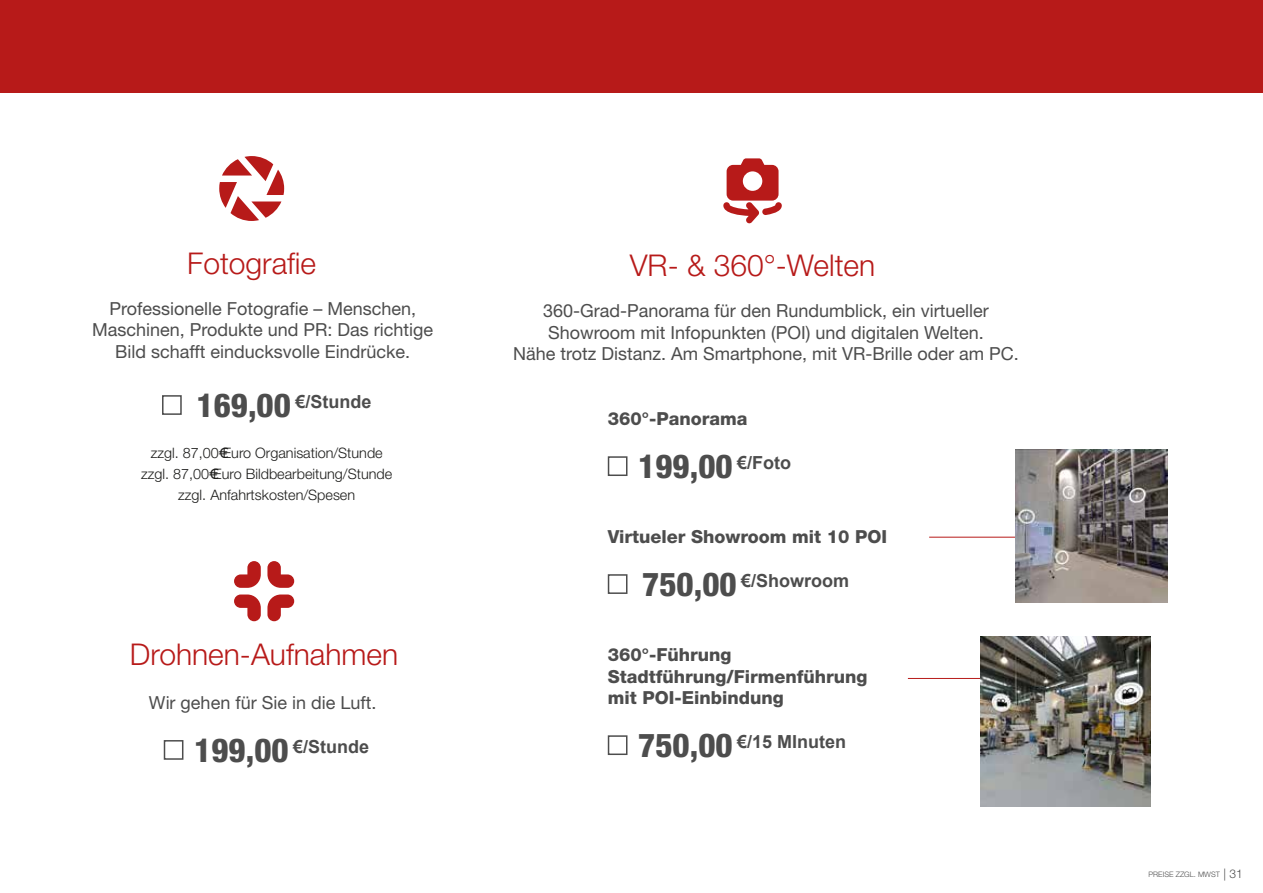
<style>
.page{position:relative;width:1263px;height:893px;background:#fff}
.page>*{position:absolute;margin:0;border:0;box-sizing:border-box;transform-origin:0 0}
.t1{font:800 condensed 33px "Helvetica Neue";color:#4d4d4d}
.t2{font:300 30px "Helvetica Neue";color:#b71a19}
.t3{font:18px/21.6px "Helvetica Neue";color:#4d4d4d;text-align:center}
.t4{font:800 18px/21.6px "Helvetica Neue";color:#4d4d4d}
.t5{font:700 18px "Arial";color:#4d4d4d}
.t6{font:300 14.4px/21px "Helvetica Neue";color:#1d1d1b;text-align:center}
.t7{font:300 7.5px "Helvetica Neue";color:#4d4d4d}
.s1{font-family:"Helvetica Neue";font-weight:800;font-stretch:condensed;font-size:33px}
.s2{font-size:12px}
</style>
<div class="page">
<div style="left:0;top:0;width:1263px;height:92px;background:#b71a19"></div>
<svg style="left:219px;top:156px;width:65px;height:65px"></svg>
<svg style="left:723px;top:158px;width:59px;height:65px"></svg>
<div style="left:162px;top:395px;width:20px;height:20px;background:#fff;border:2px solid #4d4d4d"></div>
<div style="left:608px;top:456px;width:19px;height:20px;background:#fff;border:2px solid #4d4d4d"></div>
<div style="left:608px;top:574px;width:19px;height:20px;background:#fff;border:2px solid #4d4d4d"></div>
<div style="left:608px;top:735px;width:19px;height:20px;background:#fff;border:2px solid #4d4d4d"></div>
<div style="left:164px;top:740px;width:19px;height:20px;background:#fff;border:2px solid #4d4d4d"></div>
<svg style="left:234px;top:561px;width:27px;height:27px"></svg>
<svg style="left:267px;top:561px;width:27px;height:27px"></svg>
<svg style="left:234px;top:594px;width:27px;height:27px"></svg>
<svg style="left:267px;top:594px;width:27px;height:27px"></svg>
<hr style="left:929px;top:537px;width:140px;height:1px;background:#b71a19">
<img style="left:1015px;top:450px;width:153px;height:153px">
<hr style="left:908px;top:678px;width:125px;height:1px;background:#b71a19">
<img style="left:980px;top:636px;width:170px;height:170px">
<h2 class="t2" style="left:187px;top:245px;width:130px">Fotografie</h2>
<p class="t3" style="left:92px;top:297px;width:343px">Professionelle Fotografie – Menschen,<br>Maschinen, Produkte und PR: Das richtige<br>Bild schafft einducksvolle Eindrücke.</p>
<p class="t5" style="left:197px;top:389px;width:176px"><span class="s1">169,00</span> €/Stunde</p>
<p class="t6" style="left:141px;top:442px;width:253px">zzgl. 87,00€Euro Organisation/Stunde zzgl. 87,00€Euro Bildbearbeitung/Stunde zzgl. Anfahrtskosten/Spesen</p>
<h2 class="t2" style="left:130px;top:636px;width:270px">Drohnen-Aufnahmen</h2>
<p class="t3" style="left:149px;top:691px;width:229px">Wir gehen für Sie in die Luft.</p>
<p class="t5" style="left:194px;top:734px;width:176px"><span class="s1">199,00</span> €/Stunde</p>
<h2 class="t2" style="left:630px;top:247px;width:247px">VR- &amp; 360°-Welten</h2>
<p class="t3" style="left:513px;top:300px;width:507px">360-Grad-Panorama für den Rundumblick, ein virtueller<br>Showroom mit Infopunkten (POI) und digitalen Welten.<br>Nähe trotz Distanz. Am Smartphone, mit VR-Brille oder am PC.</p>
<p class="t4" style="left:608px;top:408px;width:141px">360°-Panorama</p>
<h1 class="t1" style="left:638px;top:446px;width:154px">199,00 <sup>€/Foto</sup></h1>
<p class="t4" style="left:608px;top:526px;width:281px">Virtueler Showroom mit 10 POI</p>
<p class="t5" style="left:642px;top:568px;width:208px"><span class="s1">750,00</span> €/Showroom</p>
<p class="t4" style="left:608px;top:644px;width:261px">360°-Führung<br>Stadtführung/Firmenführung mit POI-Einbindung</p>
<p class="t5" style="left:638px;top:729px;width:209px"><span class="s1">750,00</span> €/15 MInuten</p>
<p class="t7" style="left:1148px;top:870px;width:96px">PREISE ZZGL. MWST <span class="s2">| 31</span></p>
</div>
